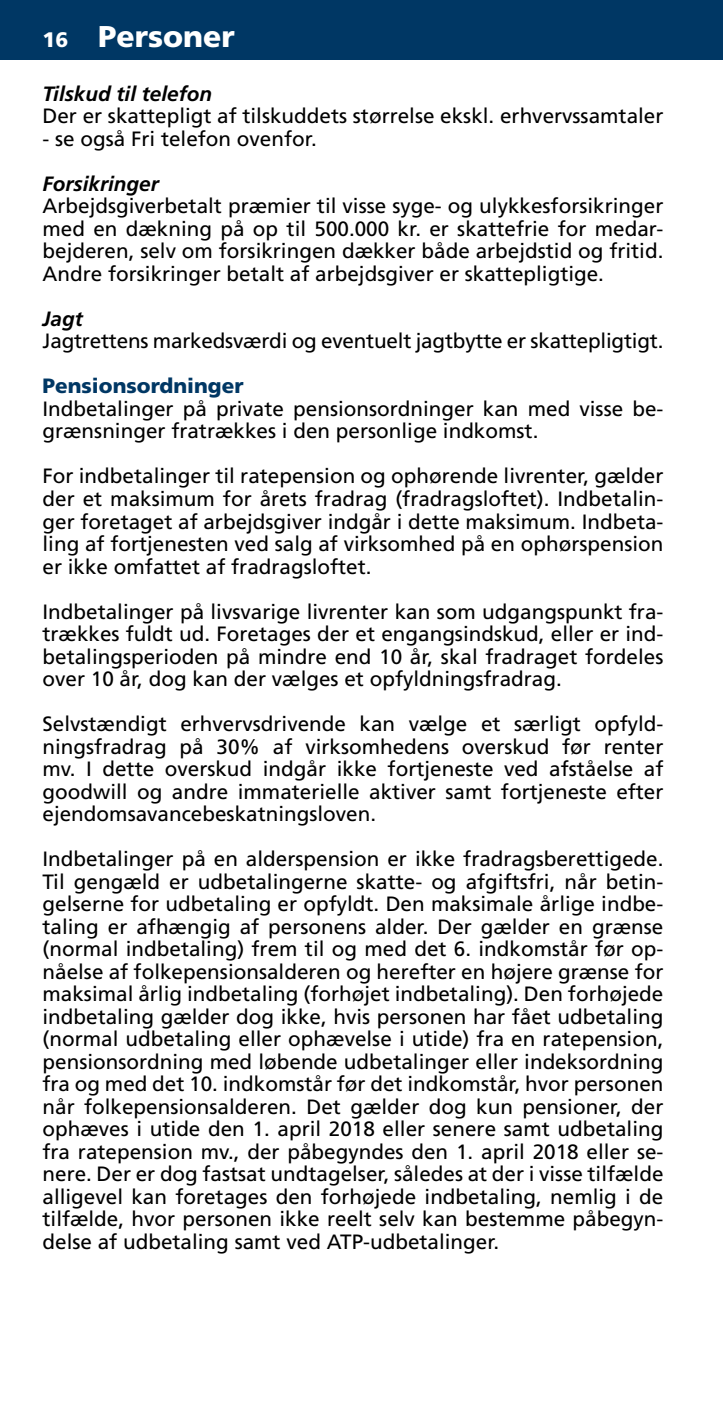
<style>
.page{position:relative;width:723px;height:1404px;background:#fff}
.page>*{position:absolute;margin:0;border:0;box-sizing:border-box;transform-origin:0 0}
.t1{font:900 30px "Frutiger LT Std";color:#fff}
.t2{font:20.7px/22.5px "Frutiger LT Std";color:#000;text-align:justify}
.t3{font:italic 700 20.7px "Frutiger LT Std";color:#000}
.t4{font:900 20.7px "Frutiger LT Std";color:#003764}
.s1{font-size:21px}
</style>
<div class="page">
<div style="left:0;top:0;width:723px;height:60px;background:#003764"></div>
<h1 class="t1" style="left:43px;top:18px;width:194px"><span class="s1">16</span> Personer</h1>
<p class="t3" style="left:43px;top:81px;width:171px">Tilskud til telefon</p>
<p class="t2" style="left:43px;top:105px;width:622px">Der er skattepligt af tilskuddets størrelse ekskl . erhvervssamtaler</p>
<p class="t2" style="left:43px;top:127px;width:276px">- se også Fri telefon ovenfor .</p>
<p class="t3" style="left:43px;top:171px;width:118px">Forsikringer</p>
<p class="t2" style="left:43px;top:195px;width:622px">Arbejdsgiverbetalt præmier til visse syge- og ulykkesforsikringer med en dækning på op til 500 .000 kr . er skattefrie for medar&shy;bejderen, selv om forsikringen dækker både arbejdstid og fritid .<br>Andre forsikringer betalt af arbejdsgiver er skattepligtige .</p>
<p class="t3" style="left:43px;top:306px;width:42px">Jagt</p>
<p class="t2" style="left:43px;top:330px;width:622px">Jagtrettens markedsværdi og eventuelt jagtbytte er skattepligtigt .</p>
<p class="t4" style="left:43px;top:373px;width:203px">Pensionsordninger</p>
<p class="t2" style="left:43px;top:397px;width:622px">Indbetalinger på private pensionsordninger kan med visse be&shy;grænsninger fratrækkes i den personlige indkomst .</p>
<p class="t2" style="left:43px;top:465px;width:622px">For indbetalinger til ratepension og ophørende livrenter, gælder der et maksimum for årets fradrag (fradragsloftet) . Indbetalin&shy;ger foretaget af arbejdsgiver indgår i dette maksimum . Indbeta&shy;ling af fortjenesten ved salg af virksomhed på en ophørspension er ikke omfattet af fradragsloftet .</p>
<p class="t2" style="left:43px;top:600px;width:622px">Indbetalinger på livsvarige livrenter kan som udgangspunkt fra&shy;trækkes fuldt ud . Foretages der et engangsindskud, eller er ind&shy;betalingsperioden på mindre end 10 år, skal fradraget fordeles over 10 år, dog kan der vælges et opfyldningsfradrag .</p>
<p class="t2" style="left:43px;top:712px;width:622px">Selvstændigt erhvervsdrivende kan vælge et særligt opfyld&shy;ningsfradrag på 30% af virksomhedens overskud før renter mv . I dette overskud indgår ikke fortjeneste ved afståelse af goodwill og andre immaterielle aktiver samt fortjeneste efter ejendomsavancebeskatningsloven .</p>
<p class="t2" style="left:43px;top:847px;width:622px">Indbetalinger på en alderspension er ikke fradragsberettigede .<br>Til gengæld er udbetalingerne skatte- og afgiftsfri, når betin&shy;gelserne for udbetaling er opfyldt . Den maksimale årlige indbe&shy;taling er afhængig af personens alder . Der gælder en grænse (normal indbetaling) frem til og med det 6 . indkomstår før op&shy;nåelse af folkepensionsalderen og herefter en højere grænse for maksimal årlig indbetaling (forhøjet indbetaling) . Den forhøjede indbetaling gælder dog ikke, hvis personen har fået udbetaling (normal udbetaling eller ophævelse i utide) fra en ratepension, pensionsordning med løbende udbetalinger eller indeksordning fra og med det 10 . indkomstår før det indkomstår, hvor personen når folkepensionsalderen . Det gælder dog kun pensioner, der ophæves i utide den 1 . april 2018 eller senere samt udbetaling fra ratepension mv ., der påbegyndes den 1 . april 2018 eller se&shy;nere . Der er dog fastsat undtagelser, således at der i visse tilfælde alligevel kan foretages den forhøjede indbetaling, nemlig i de tilfælde, hvor personen ikke reelt selv kan bestemme påbegyn&shy;delse af udbetaling samt ved ATP-udbetalinger .</p>
</div>
